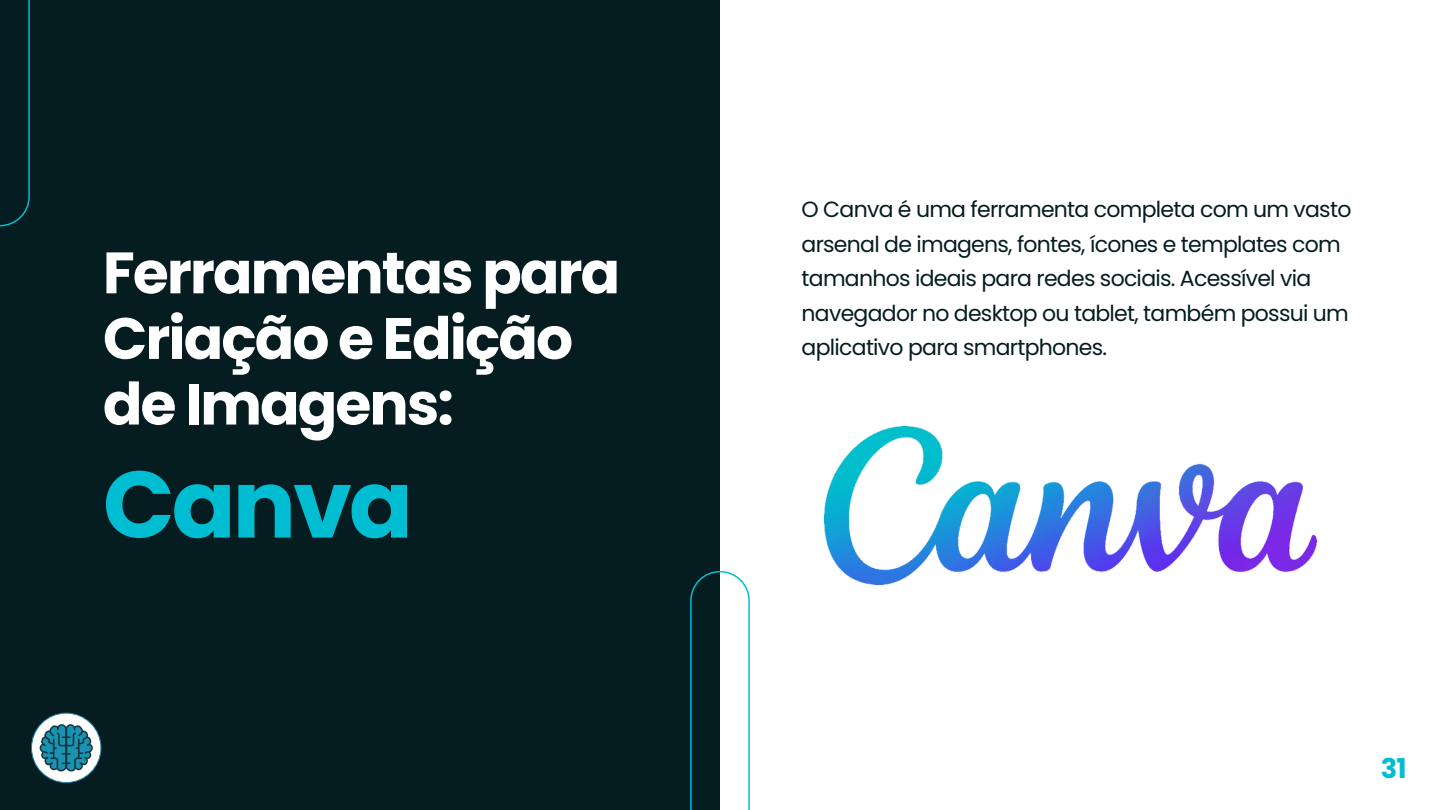
<style>
.page{position:relative;width:1440px;height:810px;background:#051d20}
.page>*{position:absolute;margin:0;border:0;box-sizing:border-box;transform-origin:0 0}
.t1{font:700 94.3px "Poppins";letter-spacing:-.035em;color:#01bdd2}
.t2{font:700 58.3px/65.6px "Poppins";letter-spacing:-.035em;color:#fff}
.t3{font:700 27.3px "Poppins";color:#01bdd2}
.t4{font:22px/34.5px "Poppins";letter-spacing:-.035em;color:#051d20}
</style>
<div class="page">
<svg style="left:0;top:0;width:30px;height:226px"></svg>
<svg style="left:31px;top:713px;width:70px;height:70px"></svg>
<div style="left:720px;top:0;width:720px;height:810px;background:#fff"></div>
<svg style="left:690px;top:571px;width:60px;height:239px"></svg>
<img style="left:824px;top:427px;width:492px;height:157px">
<h1 class="t2" style="left:103px;top:240px;width:519px">Ferramentas para<br>Criação e Edição de Imagens:</h1>
<p class="t1" style="left:103px;top:439px;width:312px">Canva</p>
<p class="t4" style="left:802px;top:192px;width:551px">O Canva é uma ferramenta completa com um vasto arsenal de imagens, fontes, ícones e templates com tamanhos ideais para redes sociais. Acessível via navegador no desktop ou tablet, também possui um aplicativo para smartphones.</p>
<p class="t3" style="left:1381px;top:749px;width:27px">31</p>
</div>
